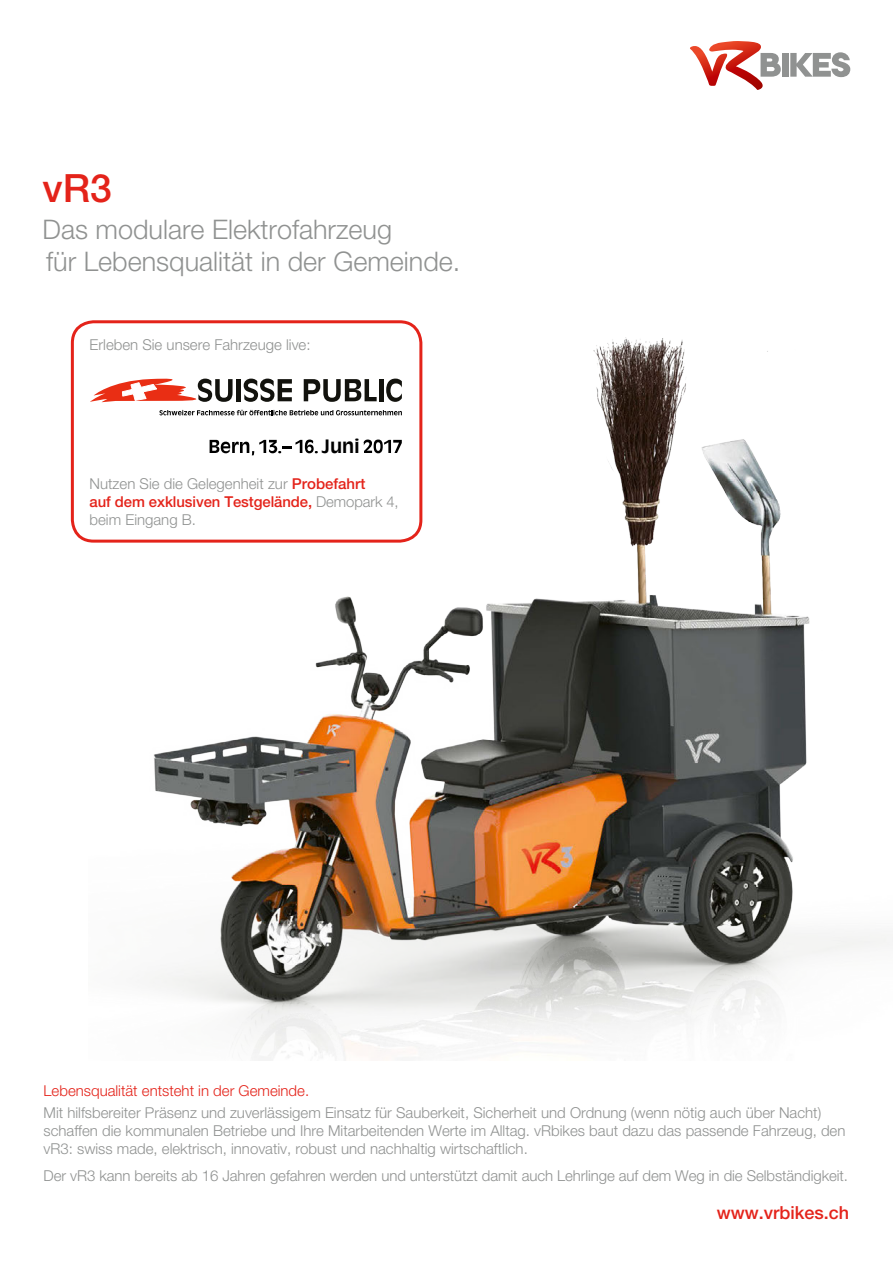
<style>
.page{position:relative;width:893px;height:1263px;background:#fff}
.page>*{position:absolute;margin:0;border:0;box-sizing:border-box;transform-origin:0 0}
.t1{font:500 39px "Cqkvfc Helvetica Neue";color:#e4231a}
.t2{font:300 27px/32.4px "Lgwhrg Helvetica Neue";color:#909291}
.t3{font:700 18.3px "Lvlfsy Antique Olive LT";color:#000}
.t4{font:500 18px "Cqkvfc Helvetica Neue";color:#e4231a}
.t5{font:300 15px/18px "Lgwhrg Helvetica Neue";color:#909291}
.t6{font:500 15px "Cqkvfc Helvetica Neue";letter-spacing:-.005em;color:#e4231a}
.t7{font:300 15px "Lgwhrg Helvetica Neue";color:#e4231a}
.s1{font-family:"Cqkvfc Helvetica Neue";font-weight:500;color:#e4231a}
.s2{font-family:"Lgwhrg Helvetica Neue";font-weight:300;color:#909291}
</style>
<div class="page">
<img style="left:101px;top:337px;width:792px;height:723px">
<svg style="left:690px;top:41px;width:91px;height:49px"></svg>
<div style="left:782px;top:53px;width:6px;height:24px;background:#909291"></div>
<svg style="left:790px;top:52px;width:60px;height:25px"></svg>
<div style="left:71px;top:320px;width:351px;height:223px;border:3px solid #e4231a;border-radius:21px"></div>
<div style="left:236px;top:379px;width:5px;height:22px;background:#12120d"></div>
<svg style="left:244px;top:379px;width:48px;height:23px"></svg>
<svg style="left:304px;top:379px;width:73px;height:23px"></svg>
<hr style="left:379px;top:379px;width:4px;height:22px;background:#12120d">
<svg style="left:386px;top:379px;width:16px;height:23px"></svg>
<svg style="left:90px;top:379px;width:143px;height:23px"></svg>
<svg style="left:159px;top:410px;width:243px;height:5px"></svg>
<svg style="left:210px;top:439px;width:108px;height:16px"></svg>
<svg style="left:364px;top:439px;width:38px;height:14px"></svg>
<h1 class="t1" style="left:43px;top:165px;width:71px">vR3</h1>
<h2 class="t2" style="left:43px;top:212px;width:419px">Das modulare Elektrofahrzeug<br>für Lebensqualität in der Gemeinde.</h2>
<p class="t5" style="left:90px;top:336px;width:222px">Erleben Sie unsere Fahrzeuge live:</p>
<p class="t3" style="left:322px;top:435px;width:39px">Juni</p>
<p class="t5" style="left:90px;top:474px;width:277px">Nutzen Sie die Gelegenheit zur <span class="s1">Probefahrt</span></p>
<p class="t6" style="left:90px;top:493px;width:311px">auf dem exklusiven Testgelände, <span class="s2">Demopark 4,</span></p>
<p class="t5" style="left:90px;top:510px;width:108px">beim Eingang B.</p>
<p class="t7" style="left:44px;top:1081px;width:267px">Lebensqualität entsteht in der Gemeinde.</p>
<p class="t5" style="left:44px;top:1103px;width:803px">Mit hilfsbereiter Präsenz und zuverlässigem Einsatz für Sauberkeit, Sicherheit und Ordnung (wenn nötig auch über Nacht) schaffen die kommunalen Betriebe und Ihre Mitarbeitenden Werte im Alltag. vRbikes baut dazu das passende Fahrzeug, den vR3: swiss made, elektrisch, innovativ, robust und nachhaltig wirtschaftlich.</p>
<p class="t5" style="left:44px;top:1166px;width:806px">Der vR3 kann bereits ab 16 Jahren gefahren werden und unterstützt damit auch Lehrlinge auf dem Weg in die Selbständigkeit.</p>
<p class="t4" style="left:717px;top:1202px;width:134px">www.vrbikes.ch</p>
</div>
